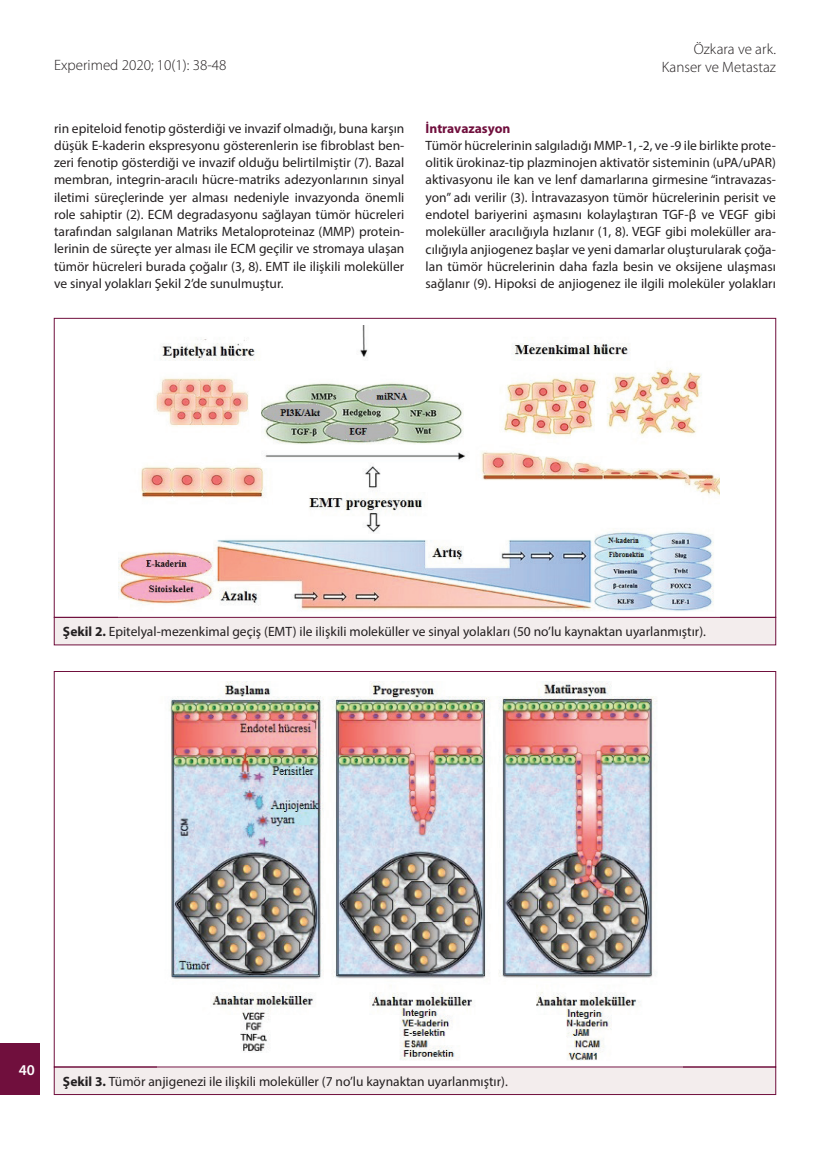
<style>
.page{position:relative;width:830px;height:1149px;background:#fff}
.page>*{position:absolute;margin:0;border:0;box-sizing:border-box;transform-origin:0 0}
.t1{font:300 15px/18px "Myriad Pro";color:#231f20;text-align:right}
.t2{font:600 15px "Myriad Pro";color:#fff}
.t3{font:13.5px/17.2px "Myriad Pro";color:#231f20;text-align:justify}
.t4{font:700 13.5px "Myriad Pro";color:#700f3d}
.s1{font-weight:700}
</style>
<div class="page">
<div style="left:0;top:1042px;width:39px;height:52px;background:#700f3d"></div>
<div style="left:54px;top:617px;width:721px;height:27px;background:#f3eded"></div>
<div style="left:54px;top:617px;width:721px;height:28px;border:1px solid #700f3d"></div>
<img style="left:118px;top:326px;width:600px;height:285px">
<div style="left:54px;top:1066px;width:721px;height:28px;background:#f3eded"></div>
<img style="left:169px;top:681px;width:488px;height:380px">
<p class="t1" style="left:54px;top:55px;width:174px">Experimed 2020; 10(1): 38-48</p>
<p class="t1" style="left:661px;top:40px;width:116px">Özkara ve ark.<br>Kanser ve Metastaz</p>
<p class="t3" style="left:54px;top:119px;width:351px">rin epiteloid fenotip gösterdiği ve invazif olmadığı, buna karşın düşük E-kaderin ekspresyonu gösterenlerin ise fibroblast ben&shy;zeri fenotip gösterdiği ve invazif olduğu belirtilmiştir (7). Bazal membran, integrin-aracılı hücre-matriks adezyonlarının sinyal iletimi süreçlerinde yer alması nedeniyle invazyonda önemli role sahiptir (2). ECM degradasyonu sağlayan tümör hücreleri tarafından salgılanan Matriks Metaloproteinaz (MMP) protein&shy;lerinin de süreçte yer alması ile ECM geçilir ve stromaya ulaşan tümör hücreleri burada çoğalır (3, 8). EMT ile ilişkili moleküller ve sinyal yolakları Şekil 2’de sunulmuştur.</p>
<p class="t4" style="left:425px;top:119px;width:86px">İntravazasyon</p>
<p class="t3" style="left:425px;top:136px;width:351px">Tümör hücrelerinin salgıladığı MMP-1, -2, ve -9 ile birlikte prote&shy;olitik ürokinaz-tip plazminojen aktivatör sisteminin (uPA/uPAR) aktivasyonu ile kan ve lenf damarlarına girmesine “intravazas&shy;yon” adı verilir (3). İntravazasyon tümör hücrelerinin perisit ve endotel bariyerini aşmasını kolaylaştıran TGF-β ve VEGF gibi moleküller aracılığıyla hızlanır (1, 8). VEGF gibi moleküller ara&shy;cılığıyla anjiogenez başlar ve yeni damarlar oluşturularak çoğa&shy;lan tümör hücrelerinin daha fazla besin ve oksijene ulaşması sağlanır (9). Hipoksi de anjiogenez ile ilgili moleküler yolakları</p>
<p class="t3" style="left:63px;top:622px;width:644px"><span class="s1">Şekil 2.</span> Epitelyal-mezenkimal geçiş (EMT) ile ilişkili moleküller ve sinyal yolakları (50 no’lu kaynaktan uyarlanmıştır).</p>
<p class="t2" style="left:19px;top:1059px;width:18px">40</p>
<p class="t3" style="left:63px;top:1072px;width:446px"><span class="s1">Şekil 3.</span> Tümör anjigenezi ile ilişkili moleküller (7 no’lu kaynaktan uyarlanmıştır).</p>
</div>
